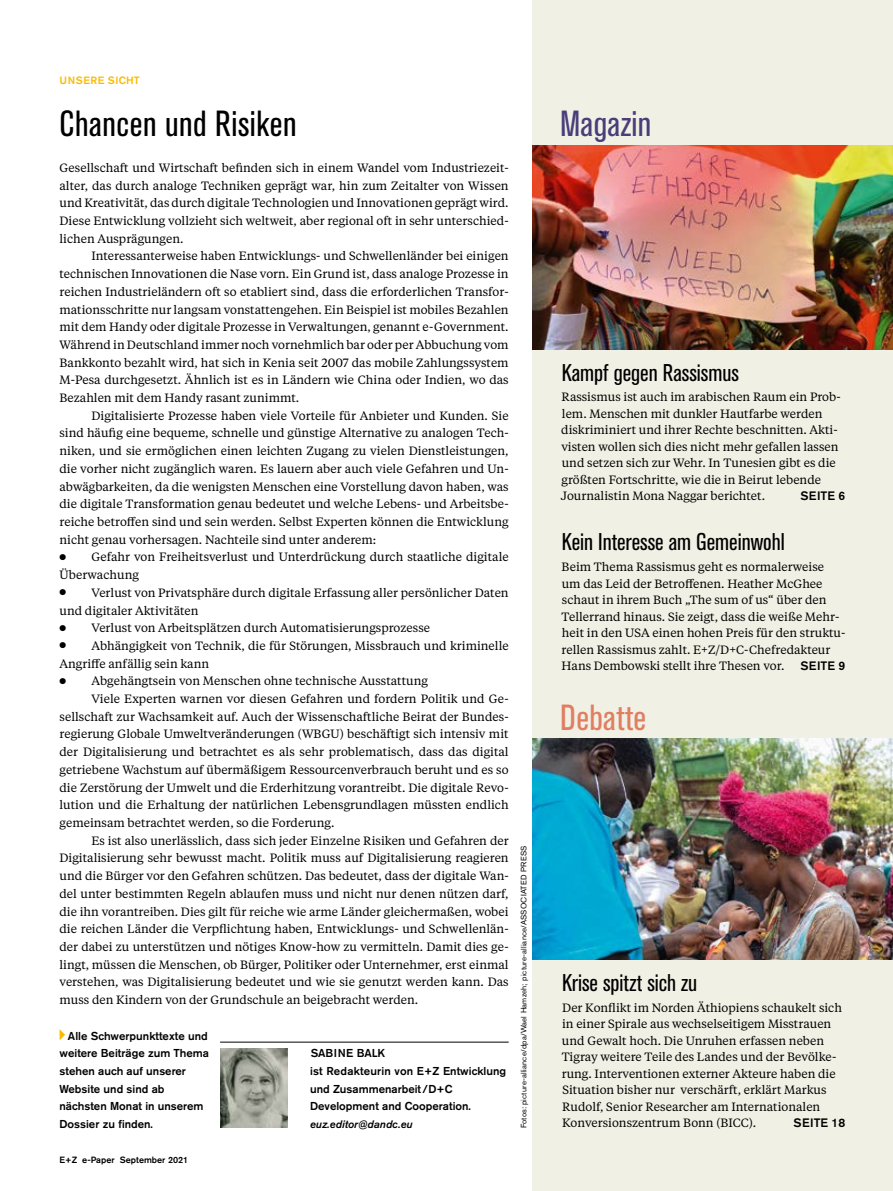
<style>
.page{position:relative;width:893px;height:1191px;background:#fff}
.page>*{position:absolute;margin:0;border:0;box-sizing:border-box;transform-origin:0 0}
.t1{font:condensed 36px "Akzidenz Grotesk BE";letter-spacing:.015em;color:#000}
.t2{font:condensed 36px "Akzidenz Grotesk BE";letter-spacing:.01em;color:#4a3d7a}
.t3{font:condensed 36px "Akzidenz Grotesk BE";letter-spacing:.01em;color:#e07e62}
.t4{font:condensed 24px "Akzidenz Grotesk BE";color:#000}
.t5{font:500 12.15px "Akzidenz Grotesk BE";color:#000}
.t6{font:12px/17.7px "Tiempos Text";color:#000}
.t7{font:500 11.4px/17.7px "Akzidenz Grotesk BE";color:#000}
.t8{font:italic 500 10.8px "Akzidenz Grotesk BE";color:#000}
.t9{font:500 10.5px "Akzidenz Grotesk BE";letter-spacing:.055em;color:#fbba00}
.t10{font:500 9px "Akzidenz Grotesk BE";color:#000}
.t11{font:7.8px "Akzidenz Grotesk BE";letter-spacing:.02em;color:#000}
</style>
<div class="page">
<div style="left:532px;top:0;width:361px;height:1191px;background:#f1f0e5"></div>
<img style="left:532px;top:145px;width:361px;height:204px">
<img style="left:532px;top:738px;width:361px;height:221px">
<svg style="left:60px;top:1030px;width:5px;height:10px"></svg>
<hr style="left:220px;top:1041px;width:289px;height:1px;background:#000">
<img style="left:220px;top:1048px;width:68px;height:79px">
<p class="t9" style="left:60px;top:74px;width:82px">UNSERE SICHT</p>
<h1 class="t1" style="left:60px;top:104px;width:238px">Chancen und Risiken</h1>
<p class="t6" style="left:60px;top:158px;width:451px;text-align:justify">Gesellschaft und Wirtschaft befinden sich in einem Wandel vom Industriezeit&shy;alter, das durch analoge Techniken geprägt war, hin zum Zeitalter von Wissen und Kreativität, das durch digitale Technologien und Innovationen geprägt wird.<br>Diese Entwicklung vollzieht sich weltweit, aber regional oft in sehr unterschied&shy;lichen Ausprägungen.</p>
<p class="t6" style="left:60px;top:247px;width:451px;text-align:justify;text-indent:32px">Interessanterweise haben Entwicklungs- und Schwellenländer bei einigen technischen Innovationen die Nase vorn. Ein Grund ist, dass analoge Prozesse in reichen Industrieländern oft so etabliert sind, dass die erforderlichen Transfor&shy;mationsschritte nur langsam vonstattengehen. Ein Beispiel ist mobiles Bezahlen mit dem Handy oder digitale Prozesse in Verwaltungen, genannt e-Government.<br>Während in Deutschland immer noch vornehmlich bar oder per Abbuchung vom Bankkonto bezahlt wird, hat sich in Kenia seit 2007 das mobile Zahlungssystem M-Pesa durchgesetzt. Ähnlich ist es in Ländern wie China oder Indien, wo das Bezahlen mit dem Handy rasant zunimmt.</p>
<p class="t6" style="left:60px;top:406px;width:451px;text-align:justify;text-indent:32px">Digitalisierte Prozesse haben viele Vorteile für Anbieter und Kunden. Sie sind häufig eine bequeme, schnelle und günstige Alternative zu analogen Tech&shy;niken, und sie ermöglichen einen leichten Zugang zu vielen Dienstleistungen, die vorher nicht zugänglich waren. Es lauern aber auch viele Gefahren und Un&shy;abwägbarkeiten, da die wenigsten Menschen eine Vorstellung davon haben, was die digitale Transformation genau bedeutet und welche Lebens- und Arbeitsbe&shy;reiche betroffen sind und sein werden. Selbst Experten können die Entwicklung nicht genau vorhersagen. Nachteile sind unter anderem:</p>
<p class="t6" style="left:60px;top:548px;width:451px">● Gefahr von Freiheitsverlust und Unterdrückung durch staatliche digitale<br>Überwachung</p>
<p class="t6" style="left:60px;top:583px;width:451px">● Verlust von Privatsphäre durch digitale Erfassung aller persönlicher Daten und digitaler Aktivitäten</p>
<p class="t6" style="left:60px;top:618px;width:372px">● Verlust von Arbeitsplätzen durch Automatisierungsprozesse</p>
<p class="t6" style="left:60px;top:636px;width:451px">● Abhängigkeit von Technik, die für Störungen, Missbrauch und kriminelle<br>Angriffe anfällig sein kann</p>
<p class="t6" style="left:60px;top:671px;width:370px">● Abgehängtsein von Menschen ohne technische Ausstattung</p>
<p class="t6" style="left:91px;top:689px;width:419px">Viele Experten warnen vor diesen Gefahren und fordern Politik und Ge-</p>
<p class="t6" style="left:60px;top:707px;width:451px">sellschaft zur Wachsamkeit auf. Auch der Wissenschaftliche Beirat der Bundes-</p>
<p class="t6" style="left:60px;top:725px;width:451px">regierung Globale Umweltveränderungen (WBGU) beschäftigt sich intensiv mit</p>
<p class="t6" style="left:60px;top:742px;width:451px">der Digitalisierung und betrachtet es als sehr problematisch, dass das digital</p>
<p class="t6" style="left:60px;top:760px;width:451px">getriebene Wachstum auf übermäßigem Ressourcenverbrauch beruht und es so</p>
<p class="t6" style="left:60px;top:778px;width:451px">die Zerstörung der Umwelt und die Erderhitzung vorantreibt. Die digitale Revo-</p>
<p class="t6" style="left:60px;top:795px;width:451px">lution und die Erhaltung der natürlichen Lebensgrundlagen müssten endlich</p>
<p class="t6" style="left:60px;top:813px;width:276px">gemeinsam betrachtet werden, so die Forderung.</p>
<p class="t6" style="left:91px;top:831px;width:419px">Es ist also unerlässlich, dass sich jeder Einzelne Risiken und Gefahren der</p>
<p class="t6" style="left:60px;top:848px;width:451px">Digitalisierung sehr bewusst macht. Politik muss auf Digitalisierung reagieren</p>
<p class="t6" style="left:60px;top:866px;width:451px">und die Bürger vor den Gefahren schützen. Das bedeutet, dass der digitale Wan-</p>
<p class="t6" style="left:60px;top:884px;width:451px">del unter bestimmten Regeln ablaufen muss und nicht nur denen nützen darf,</p>
<p class="t6" style="left:60px;top:902px;width:451px">die ihn vorantreiben. Dies gilt für reiche wie arme Länder gleichermaßen, wobei</p>
<p class="t6" style="left:60px;top:919px;width:451px">die reichen Länder die Verpflichtung haben, Entwicklungs- und Schwellenlän-</p>
<p class="t6" style="left:60px;top:937px;width:451px">der dabei zu unterstützen und nötiges Know-how zu vermitteln. Damit dies ge-</p>
<p class="t6" style="left:60px;top:955px;width:451px">lingt, müssen die Menschen, ob Bürger, Politiker oder Unternehmer, erst einmal</p>
<p class="t6" style="left:60px;top:972px;width:451px">verstehen, was Digitalisierung bedeutet und wie sie genutzt werden kann. Das</p>
<p class="t6" style="left:60px;top:990px;width:360px">muss den Kindern von der Grundschule an beigebracht werden.</p>
<p class="t7" style="left:60px;top:1026px;width:151px;text-indent:8px">Alle Schwerpunkttexte und weitere Beiträge zum Thema stehen auch auf unserer<br>Website und sind ab nächsten Monat in unserem<br>Dossier zu finden.</p>
<p class="t10" style="left:60px;top:1154px;width:130px">E+Z e-Paper September 2021</p>
<p class="t7" style="left:310px;top:1044px;width:197px">SABINE BALK<br>ist Redakteurin von E+Z Entwicklung und Zusammenarbeit /D+C<br>Development and Cooperation.</p>
<p class="t8" style="left:310px;top:1118px;width:104px">euz.editor@dandc.eu</p>
<p class="t11" style="left:519px;top:1128px;width:284px;rotate:-90deg">Fotos: picture-alliance/dpa/Wael Hamzeh; picture-alliance/ASSOCIATED PRESS</p>
<h1 class="t2" style="left:560px;top:104px;width:93px">Magazin</h1>
<h2 class="t4" style="left:562px;top:359px;width:179px">Kampf gegen Rassismus</h2>
<p class="t6" style="left:561px;top:388px;width:281px;line-height:16.5px">Rassismus ist auch im arabischen Raum ein Prob&shy;lem. Menschen mit dunkler Hautfarbe werden diskriminiert und ihrer Rechte beschnitten. Akti&shy;visten wollen sich dies nicht mehr gefallen lassen und setzen sich zur Wehr. In Tunesien gibt es die größten Fortschritte, wie die in Beirut lebende Journalistin Mona Naggar berichtet.</p>
<p class="t5" style="left:800px;top:489px;width:47px">SEITE 6</p>
<h2 class="t4" style="left:562px;top:528px;width:224px">Kein Interesse am Gemeinwohl</h2>
<p class="t6" style="left:561px;top:558px;width:285px;line-height:16.5px">Beim Thema Rassismus geht es normalerweise um das Leid der Betroffenen. Heather McGhee schaut in ihrem Buch „The sum of us“ über den Tellerrand hinaus. Sie zeigt, dass die weiße Mehr&shy;heit in den USA einen hohen Preis für den struktu&shy;rellen Rassismus zahlt. E+Z/D+C-Chefredakteur Hans Dembowski stellt ihre Thesen vor.</p>
<p class="t5" style="left:800px;top:658px;width:47px">SEITE 9</p>
<h1 class="t3" style="left:560px;top:697px;width:88px">Debatte</h1>
<h2 class="t4" style="left:562px;top:969px;width:137px">Krise spitzt sich zu</h2>
<p class="t6" style="left:562px;top:998px;width:282px;line-height:16.5px">Der Konflikt im Norden Äthiopiens schaukelt sich in einer Spirale aus wechselseitigem Misstrauen und Gewalt hoch. Die Unruhen erfassen neben Tigray weitere Teile des Landes und der Bevölke&shy;rung. Interventionen externer Akteure haben die Situation bisher nur verschärft, erklärt Markus Rudolf, Senior Researcher am Internationalen Konversionszentrum Bonn (BICC).</p>
<p class="t5" style="left:793px;top:1115px;width:53px">SEITE 18</p>
</div>
